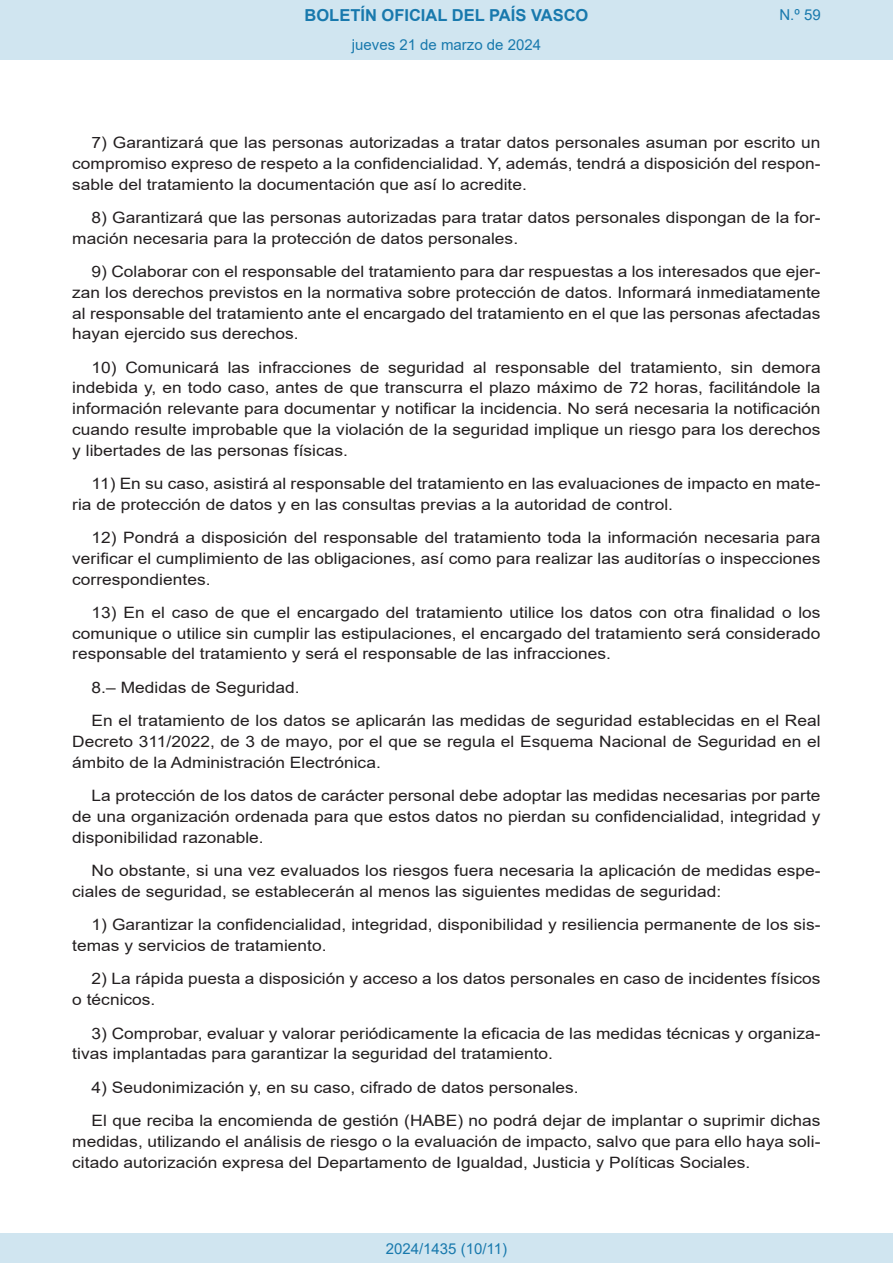
<style>
.page{position:relative;width:893px;height:1263px;background:#fff}
.page>*{position:absolute;margin:0;border:0;box-sizing:border-box;transform-origin:0 0}
.t1{font:700 16.5px "Arial";color:#1879ad}
.BOPVDetalle{font:15.6px/20.7px "Arial";color:#231f20;text-align:justify;scale:1.11 1}
.Paginacion_Centro{font:15px "Arial";color:#1879ad}
</style>
<div class="page">
<div style="left:0;top:0;width:893px;height:60px;background:#d0e5f0"></div>
<div style="left:0;top:1233px;width:893px;height:30px;background:#d0e5f0"></div>
<p class="t1" style="left:305px;top:3px;width:285px">BOLETÍN OFICIAL DEL PAÍS VASCO</p>
<p class="Paginacion_Centro" style="left:352px;top:35px;width:191px">jueves 21 de marzo de 2024</p>
<p class="Paginacion_Centro" style="left:779px;top:5px;width:43px">N.º 59</p>
<p class="BOPVDetalle" style="left:72px;top:132px;width:676px;text-indent:19px">7) Garantizará que las personas autorizadas a tratar datos personales asuman por escrito un compromiso expreso de respeto a la confidencialidad. Y, además, tendrá a disposición del respon&shy;sable del tratamiento la documentación que así lo acredite.</p>
<p class="BOPVDetalle" style="left:72px;top:207px;width:676px;text-indent:19px">8) Garantizará que las personas autorizadas para tratar datos personales dispongan de la for&shy;mación necesaria para la protección de datos personales.</p>
<p class="BOPVDetalle" style="left:72px;top:261px;width:676px;text-indent:19px">9) Colaborar con el responsable del tratamiento para dar respuestas a los interesados que ejer&shy;zan los derechos previstos en la normativa sobre protección de datos. Informará inmediatamente al responsable del tratamiento ante el encargado del tratamiento en el que las personas afectadas hayan ejercido sus derechos.</p>
<p class="BOPVDetalle" style="left:72px;top:357px;width:676px;text-indent:19px">10) Comunicará las infracciones de seguridad al responsable del tratamiento, sin demora indebida y, en todo caso, antes de que transcurra el plazo máximo de 72 horas, facilitándole la información relevante para documentar y notificar la incidencia. No será necesaria la notificación cuando resulte improbable que la violación de la seguridad implique un riesgo para los derechos y libertades de las personas físicas.</p>
<p class="BOPVDetalle" style="left:72px;top:473px;width:676px;text-indent:19px">11) En su caso, asistirá al responsable del tratamiento en las evaluaciones de impacto en mate&shy;ria de protección de datos y en las consultas previas a la autoridad de control.</p>
<p class="BOPVDetalle" style="left:72px;top:527px;width:676px;text-indent:19px">12) Pondrá a disposición del responsable del tratamiento toda la información necesaria para verificar el cumplimiento de las obligaciones, así como para realizar las auditorías o inspecciones correspondientes.</p>
<p class="BOPVDetalle" style="left:72px;top:602px;width:676px;text-indent:19px">13) En el caso de que el encargado del tratamiento utilice los datos con otra finalidad o los comunique o utilice sin cumplir las estipulaciones, el encargado del tratamiento será considerado responsable del tratamiento y será el responsable de las infracciones.</p>
<p class="BOPVDetalle" style="left:92px;top:677px;width:189px">8.– Medidas de Seguridad.</p>
<p class="BOPVDetalle" style="left:72px;top:710px;width:676px;text-indent:19px">En el tratamiento de los datos se aplicarán las medidas de seguridad establecidas en el Real Decreto 311/2022, de 3 de mayo, por el que se regula el Esquema Nacional de Seguridad en el ámbito de la Administración Electrónica.</p>
<p class="BOPVDetalle" style="left:72px;top:785px;width:676px;text-indent:19px">La protección de los datos de carácter personal debe adoptar las medidas necesarias por parte de una organización ordenada para que estos datos no pierdan su confidencialidad, integridad y disponibilidad razonable.</p>
<p class="BOPVDetalle" style="left:72px;top:860px;width:676px;text-indent:19px">No obstante, si una vez evaluados los riesgos fuera necesaria la aplicación de medidas espe&shy;ciales de seguridad, se establecerán al menos las siguientes medidas de seguridad:</p>
<p class="BOPVDetalle" style="left:72px;top:914px;width:676px;text-indent:19px">1) Garantizar la confidencialidad, integridad, disponibilidad y resiliencia permanente de los sis&shy;temas y servicios de tratamiento.</p>
<p class="BOPVDetalle" style="left:72px;top:968px;width:676px;text-indent:19px">2) La rápida puesta a disposición y acceso a los datos personales en caso de incidentes físicos o técnicos.</p>
<p class="BOPVDetalle" style="left:72px;top:1022px;width:676px;text-indent:19px">3) Comprobar, evaluar y valorar periódicamente la eficacia de las medidas técnicas y organiza&shy;tivas implantadas para garantizar la seguridad del tratamiento.</p>
<p class="BOPVDetalle" style="left:92px;top:1077px;width:440px">4) Seudonimización y, en su caso, cifrado de datos personales.</p>
<p class="BOPVDetalle" style="left:72px;top:1110px;width:676px;text-indent:19px">El que reciba la encomienda de gestión (HABE) no podrá dejar de implantar o suprimir dichas medidas, utilizando el análisis de riesgo o la evaluación de impacto, salvo que para ello haya soli&shy;citado autorización expresa del Departamento de Igualdad, Justicia y Políticas Sociales.</p>
<p class="Paginacion_Centro" style="left:386px;top:1238px;width:123px">2024/1435 (10/11)</p>
</div>
